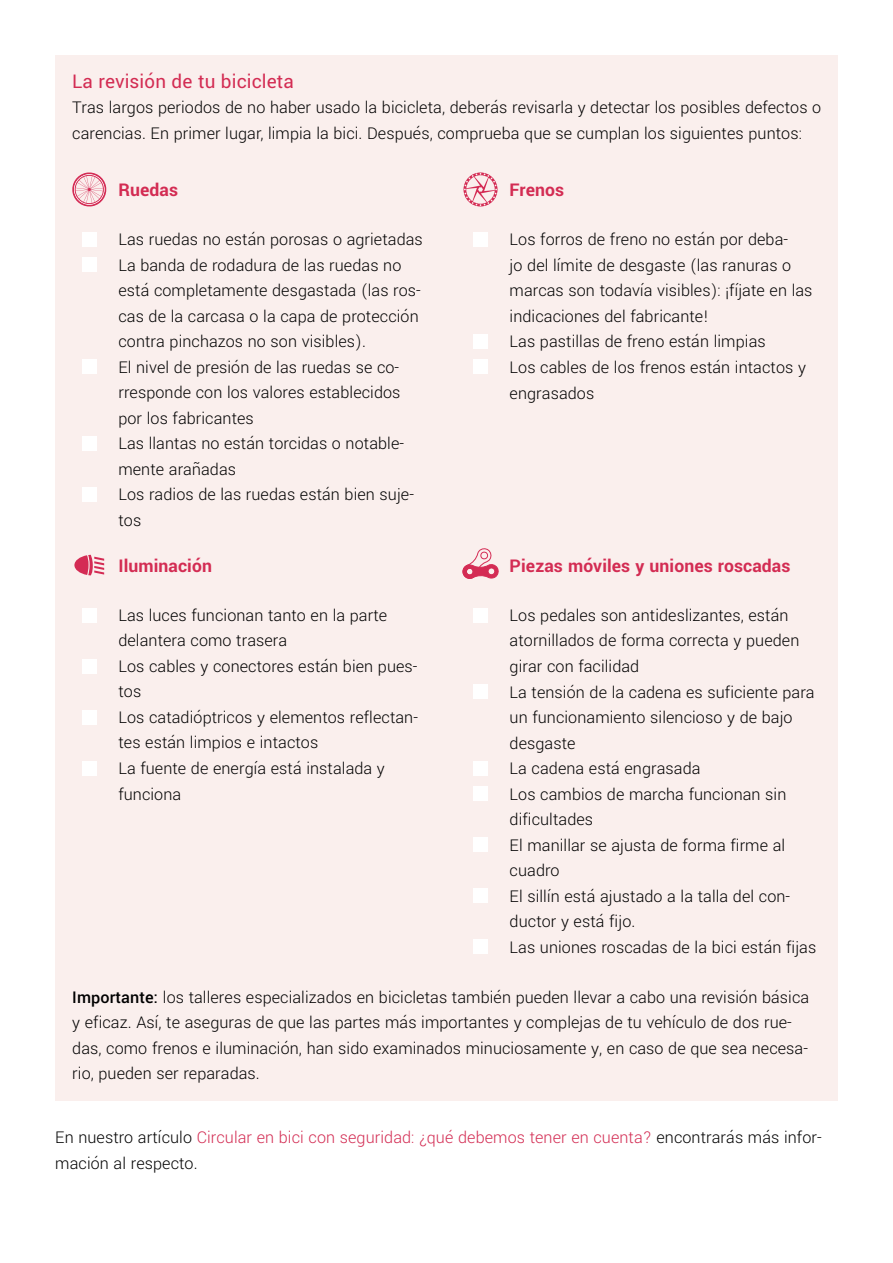
<style>
.page{position:relative;width:893px;height:1263px;background:#fff}
.page>*{position:absolute;margin:0;border:0;box-sizing:border-box;transform-origin:0 0}
.t1{font:21px "Yantramanav";letter-spacing:.005em;color:#d32c53}
.t2{font:700 19.5px "Yantramanav";letter-spacing:.005em;color:#d32c53}
.t3{font:300 18px/25.5px "Yantramanav";letter-spacing:.005em;color:#000}
.s1{font-weight:500}
.s2{color:#d32c53}
</style>
<div class="page">
<div style="left:55px;top:55px;width:783px;height:1046px;background:#faefed"></div>
<svg style="left:72px;top:172px;width:35px;height:35px"></svg>
<svg style="left:74px;top:555px;width:30px;height:20px"></svg>
<svg style="left:463px;top:548px;width:36px;height:31px"></svg>
<svg style="left:463px;top:172px;width:34px;height:34px"></svg>
<div style="left:82px;top:232px;width:15px;height:15px;background:#fff"></div>
<div style="left:82px;top:608px;width:15px;height:14px;background:#fff"></div>
<div style="left:473px;top:608px;width:15px;height:14px;background:#fff"></div>
<div style="left:473px;top:232px;width:15px;height:15px;background:#fff"></div>
<div style="left:82px;top:257px;width:15px;height:15px;background:#fff"></div>
<div style="left:82px;top:359px;width:15px;height:15px;background:#fff"></div>
<div style="left:82px;top:710px;width:15px;height:14px;background:#fff"></div>
<div style="left:82px;top:659px;width:15px;height:14px;background:#fff"></div>
<div style="left:473px;top:684px;width:15px;height:15px;background:#fff"></div>
<div style="left:473px;top:837px;width:15px;height:15px;background:#fff"></div>
<div style="left:473px;top:786px;width:15px;height:15px;background:#fff"></div>
<div style="left:473px;top:888px;width:15px;height:15px;background:#fff"></div>
<div style="left:473px;top:939px;width:15px;height:15px;background:#fff"></div>
<div style="left:473px;top:334px;width:15px;height:15px;background:#fff"></div>
<div style="left:82px;top:436px;width:15px;height:15px;background:#fff"></div>
<div style="left:82px;top:761px;width:15px;height:14px;background:#fff"></div>
<div style="left:473px;top:761px;width:15px;height:14px;background:#fff"></div>
<div style="left:473px;top:359px;width:15px;height:15px;background:#fff"></div>
<div style="left:82px;top:487px;width:15px;height:15px;background:#fff"></div>
<p class="t1" style="left:72px;top:68px;width:223px">La revisión de tu bicicleta</p>
<p class="t3" style="left:72px;top:95px;width:750px">Tras largos periodos de no haber usado la bicicleta, deberás revisarla y detectar los posibles defectos o carencias. En primer lugar, limpia la bici. Después, comprueba que se cumplan los siguientes puntos:</p>
<p class="t2" style="left:118px;top:178px;width:61px">Ruedas</p>
<p class="t3" style="left:118px;top:227px;width:306px">Las ruedas no están porosas o agrietadas<br>La banda de rodadura de las ruedas no está completamente desgastada (las ros&shy;cas de la carcasa o la capa de protección contra pinchazos no son visibles).<br>El nivel de presión de las ruedas se co&shy;rresponde con los valores establecidos por los fabricantes<br>Las llantas no están torcidas o notable&shy;mente arañadas<br>Los radios de las ruedas están bien suje&shy;tos</p>
<p class="t2" style="left:510px;top:178px;width:56px">Frenos</p>
<p class="t3" style="left:510px;top:227px;width:304px">Los forros de freno no están por deba-<br>jo del límite de desgaste (las ranuras o marcas son todavía visibles): ¡fíjate en las indicaciones del fabricante!<br>Las pastillas de freno están limpias<br>Los cables de los frenos están intactos y engrasados</p>
<p class="t2" style="left:118px;top:553px;width:95px">Iluminación</p>
<p class="t2" style="left:510px;top:553px;width:282px">Piezas móviles y uniones roscadas</p>
<p class="t3" style="left:118px;top:603px;width:301px">Las luces funcionan tanto en la parte delantera como trasera<br>Los cables y conectores están bien pues&shy;tos<br>Los catadióptricos y elementos reflectan&shy;tes están limpios e intactos<br>La fuente de energía está instalada y funciona</p>
<p class="t3" style="left:510px;top:603px;width:308px">Los pedales son antideslizantes, están atornillados de forma correcta y pueden girar con facilidad<br>La tensión de la cadena es suficiente para un funcionamiento silencioso y de bajo desgaste<br>La cadena está engrasada<br>Los cambios de marcha funcionan sin dificultades<br>El manillar se ajusta de forma firme al cuadro<br>El sillín está ajustado a la talla del con&shy;ductor y está fijo.<br>Las uniones roscadas de la bici están fijas</p>
<p class="t3" style="left:72px;top:984px;width:738px"><span class="s1">Importante:</span> los talleres especializados en bicicletas también pueden llevar a cabo una revisión básica y eficaz. Así, te aseguras de que las partes más importantes y complejas de tu vehículo de dos rue&shy;das, como frenos e iluminación, han sido examinados minuciosamente y, en caso de que sea necesa&shy;rio, pueden ser reparadas.</p>
<p class="t3" style="left:55px;top:1125px;width:768px">En nuestro artículo <span class="s2">Circular en bici con seguridad: ¿qué debemos tener en cuenta?</span> encontrarás más infor&shy;mación al respecto.</p>
</div>
